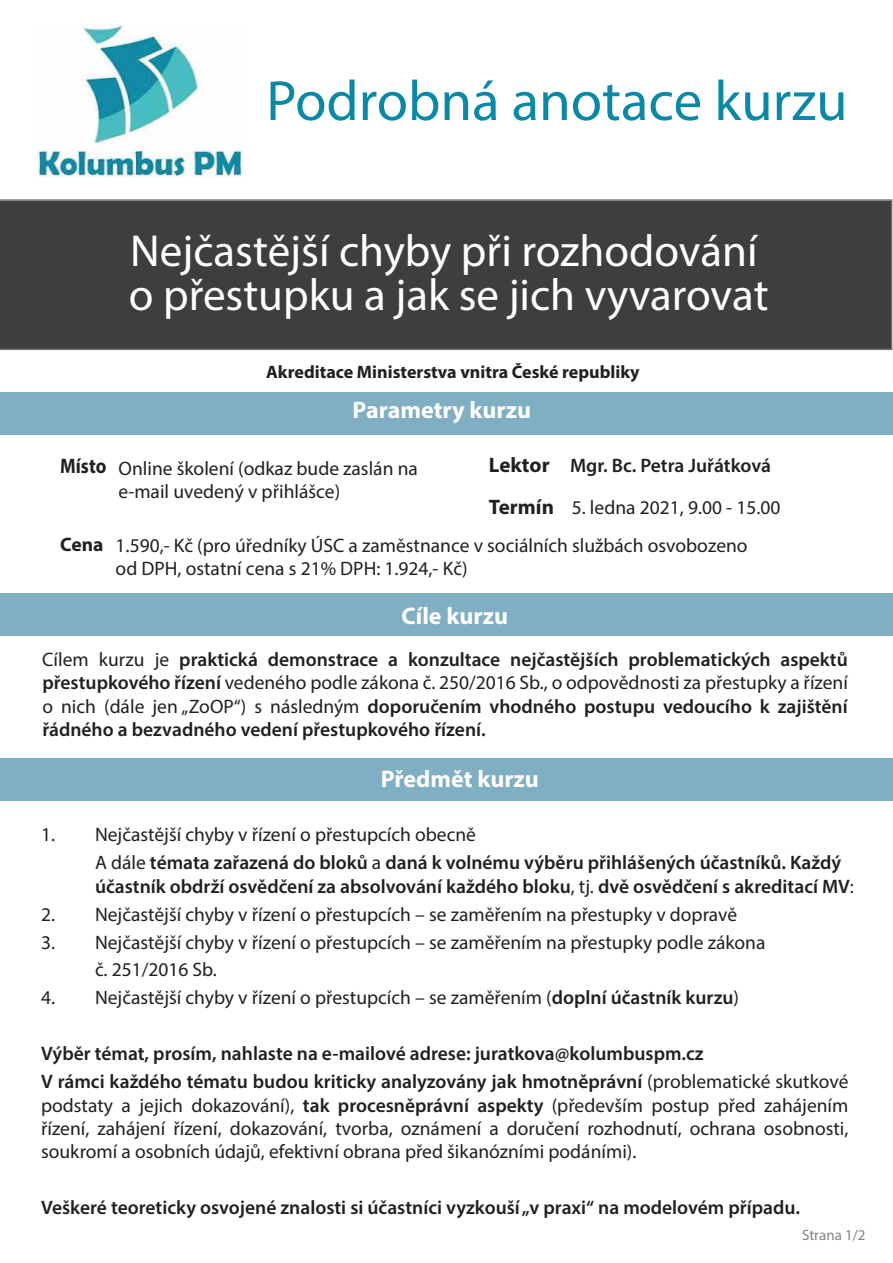
<style>
.page{position:relative;width:893px;height:1263px;background:#fff}
.page>*{position:absolute;margin:0;border:0;box-sizing:border-box;transform-origin:0 0}
.t1{font:57px "Myriad Pro";color:#0a88a5}
.t2{font:45px/43.5px "Myriad Pro";color:#fff}
.t3{font:700 24px "Myriad Pro";color:#fff}
.t4{font:700 21px/42px "Myriad Pro";color:#231f20}
.t5{font:700 21px "Myriad Pro";color:#231f20;scale:.88 1}
.t6{font:600 19.5px/23.4px "Myriad Pro";color:#231f20}
.t7{font:19.5px/23.4px "Myriad Pro";color:#231f20}
.t8{font:19.5px/23.4px "Myriad Pro";color:#221f20}
.t9{font:700 19.5px "Myriad Pro";color:#231f20}
.t10{font:700 18px "Myriad Pro";color:#231f20}
.t11{font:15px "Myriad Pro";color:#808285}
.s1{font-weight:400}
.s2{font-weight:600}
</style>
<div class="page">
<div style="left:0;top:199px;width:892px;height:151px;background:#3f3d3d"></div>
<div style="left:0;top:392px;width:893px;height:42px;background:#80aec2"></div>
<div style="left:0;top:593px;width:893px;height:42px;background:#80aec2"></div>
<img style="left:38px;top:24px;width:204px;height:153px">
<div style="left:0;top:758px;width:893px;height:42px;background:#80aec2"></div>
<h1 class="t1" style="left:266px;top:66px;width:583px">Podrobná anotace kurzu</h1>
<h2 class="t2" style="left:129px;top:229px;width:641px">Nejčastější chyby při rozhodování o přestupku a jak se jich vyvarovat</h2>
<p class="t10" style="left:266px;top:360px;width:375px">Akreditace Ministerstva vnitra České republiky</p>
<p class="t3" style="left:353px;top:394px;width:180px">Parametry kurzu</p>
<p class="t5" style="left:60px;top:453px;width:54px">Místo</p>
<p class="t4" style="left:489px;top:443px;width:67px">Lektor<br>Termín</p>
<p class="t6" style="left:570px;top:453px;width:202px">Mgr. Bc. Petra Juřátková</p>
<p class="t8" style="left:119px;top:456px;width:301px">Online školení (odkaz bude zaslán na e-mail uvedený v přihlášce)</p>
<p class="t8" style="left:116px;top:533px;width:633px">1.590,- Kč (pro úředníky ÚSC a zaměstnance v sociálních službách osvobozeno od DPH, ostatní cena s 21% DPH: 1.924,- Kč)</p>
<p class="t7" style="left:572px;top:495px;width:210px">5. ledna 2021, 9.00 - 15.00</p>
<p class="t9" style="left:60px;top:532px;width:45px">Cena</p>
<p class="t3" style="left:402px;top:601px;width:108px">Cíle kurzu</p>
<p class="t6" style="left:42px;top:647px;width:807px;text-align:justify"><span class="s1">Cílem kurzu je</span> praktická demonstrace a konzultace nejčastějších problematických aspektů přestupkového řízení <span class="s1">vedeného podle zákona č. 250/2016 Sb., o odpovědnosti za přestupky a řízení o nich (dále jen „ZoOP“) s následným</span> doporučením vhodného postupu vedoucího k zajištění řádného a bezvadného vedení přestupkového řízení.</p>
<p class="t3" style="left:381px;top:763px;width:160px">Předmět kurzu</p>
<p class="t6" style="left:95px;top:820px;width:748px;line-height:27.9px;text-indent:-54px"><span class="s1">1. Nejčastější chyby v řízení o přestupcích obecně<br>A dále</span> témata zařazená do bloků <span class="s1">a</span> daná k volnému výběru přihlášených účastníků. Každý</p>
<p class="t6" style="left:95px;top:874px;width:760px">účastník obdrží osvědčení za absolvování každého bloku<span class="s1">, tj.</span> dvě osvědčení s akreditací MV<span class="s1">:</span></p>
<p class="t7" style="left:41px;top:902px;width:698px">2. Nejčastější chyby v řízení o přestupcích – se zaměřením na přestupky v dopravě</p>
<p class="t7" style="left:95px;top:928px;width:672px;line-height:27.9px;text-indent:-54px">3. Nejčastější chyby v řízení o přestupcích – se zaměřením na přestupky podle zákona č. 251/2016 Sb.</p>
<p class="t7" style="left:41px;top:986px;width:700px">4. Nejčastější chyby v řízení o přestupcích – se zaměřením (<span class="s2">doplní účastník kurzu</span>)</p>
<p class="t6" style="left:41px;top:1039px;width:809px;line-height:27.9px">Výběr témat, prosím, nahlaste na e-mailové adrese: juratkova@kolumbuspm.cz<br>V rámci každého tématu budou kriticky analyzovány jak hmotněprávní <span class="s1">(problematické skutkové</span></p>
<p class="t7" style="left:41px;top:1093px;width:809px;text-align:justify">podstaty a jejich dokazování), <span class="s2">tak procesněprávní aspekty</span> (především postup před zahájením řízení, zahájení řízení, dokazování, tvorba, oznámení a doručení rozhodnutí, ochrana osobnosti, soukromí a osobních údajů, efektivní obrana před šikanózními podáními).</p>
<p class="t6" style="left:41px;top:1195px;width:760px">Veškeré teoreticky osvojené znalosti si účastníci vyzkouší„v praxi“ na modelovém případu.</p>
<p class="t11" style="left:802px;top:1225px;width:65px">Strana 1/2</p>
</div>
